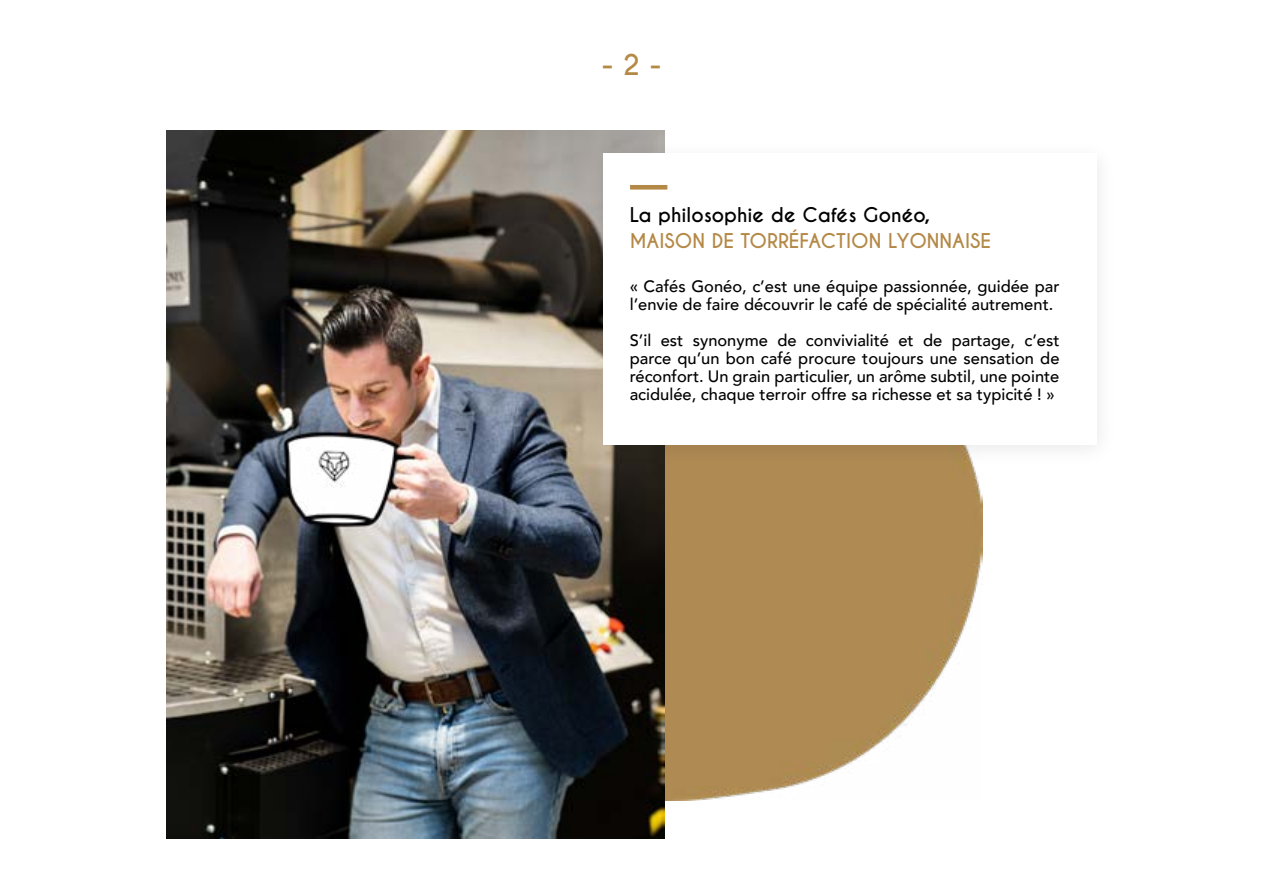
<style>
.page{position:relative;width:1263px;height:893px;background:#fff}
.page>*{position:absolute;margin:0;border:0;box-sizing:border-box;transform-origin:0 0}
.t1{font:700 27px "Caviar Dreams";color:#b48945}
.t2{font:700 19.05px "Caviar Dreams";color:#b48947}
.t3{font:700 19.05px "Caviar Dreams";color:#000}
.t4{font:500 16.5px/18px "Avenir";color:#000}
</style>
<div class="page">
<img style="left:664px;top:467px;width:318px;height:334px">
<img style="left:166px;top:130px;width:498px;height:709px">
<div style="left:586px;top:139px;width:530px;height:328px;background:#000;opacity:.09"></div>
<div style="left:604px;top:153px;width:493px;height:291px;background:#fff"></div>
<svg style="left:630px;top:185px;width:37px;height:5px"></svg>
<h1 class="t1" style="left:601px;top:49px;width:62px">- 2 -</h1>
<p class="t3" style="left:630px;top:204px;width:302px">La philosophie de Cafés Gonéo,</p>
<p class="t2" style="left:630px;top:229px;width:363px">MAISON DE TORRÉFACTION LYONNAISE</p>
<p class="t4" style="left:630px;top:276px;width:431px">« Cafés Gonéo, c’est une équipe passionnée, guidée par l’envie de faire découvrir le café de spécialité autrement.</p>
<p class="t4" style="left:630px;top:330px;width:431px;text-align:justify">S’il est synonyme de convivialité et de partage, c’est parce qu’un bon café procure toujours une sensation de réconfort. Un grain particulier, un arôme subtil, une pointe acidulée, chaque terroir offre sa richesse et sa typicité ! »</p>
</div>
